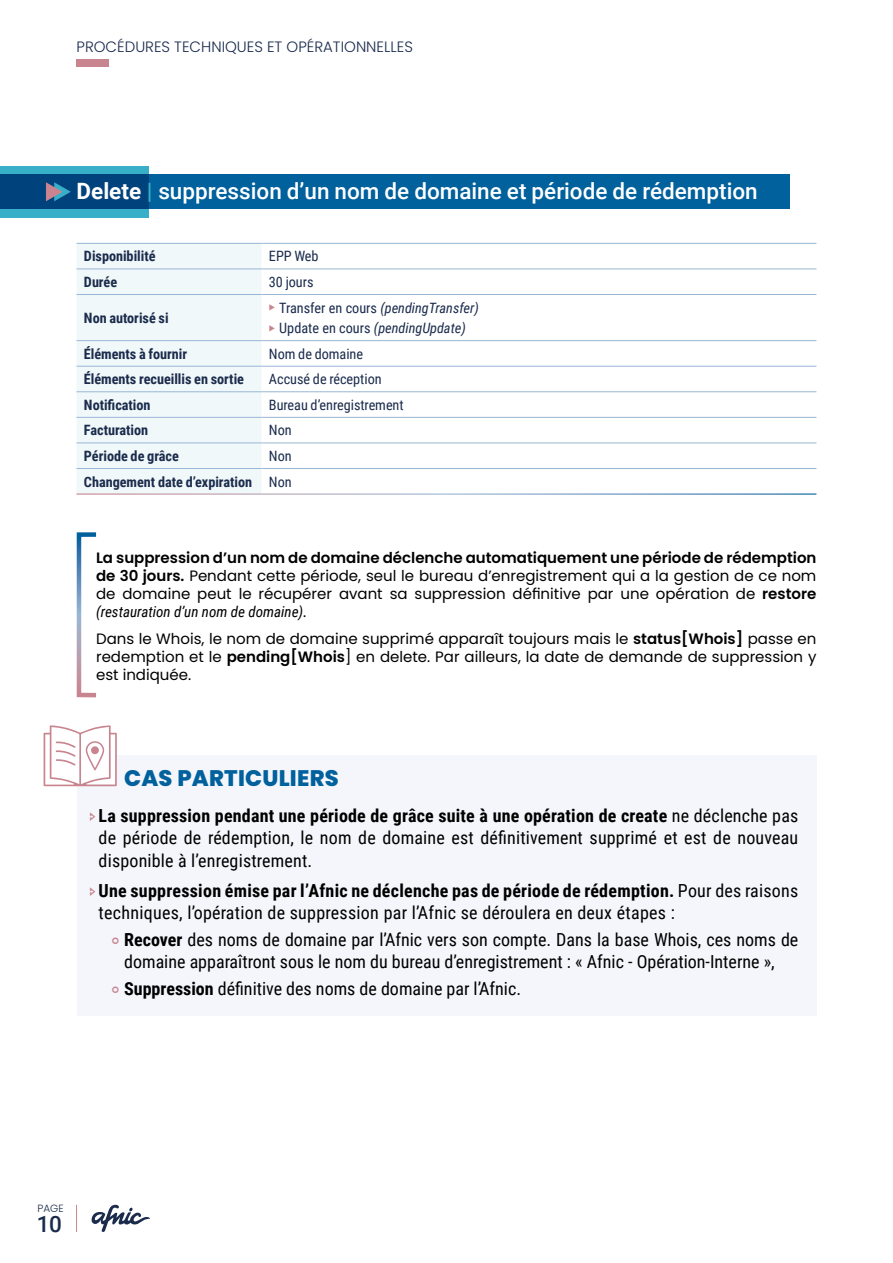
<style>
.page{position:relative;width:893px;height:1263px;background:#fff}
.page>*{position:absolute;margin:0;border:0;box-sizing:border-box;transform-origin:0 0}
.t1{font:500 22.5px "Roboto";color:#fff}
.t2{font:800 22.5px "Poppins";letter-spacing:.01em;color:#00619d}
.t3{font:500 22.5px "Roboto";color:#1a2b4c}
.t4{font:18px/27.5px "Roboto Condensed";color:#000}
.t5{font:700 18px/29.7px "Roboto Condensed";letter-spacing:.015em;color:#000}
.t6{font:15px/18px "Poppins";color:#000;text-align:justify}
.t7{font:300 15px "Poppins";color:#1a2b4c}
.t8{font:italic 15px "Roboto Condensed";color:#000}
.t9{font:700 14.25px/25.5px "Roboto Condensed";color:#1a2b4c;text-align:right}
.t10{font:14.25px "Roboto Condensed";color:#1a2b4c}
.t11{font:italic 14.25px/20.5px "Roboto Condensed";color:#1a2b4c}
.t12{font:300 10.5px "Poppins";color:#1a2b4c}
.s1{font-weight:700}
.s2{color:#37afc8}
.s3{font-style:normal}
.s4{font-weight:400}
.s5{font-weight:600}
.s6{font-family:"Poppins";font-style:normal}
</style>
<div class="page">
<svg style="left:91px;top:1205px;width:59px;height:27px"></svg>
<svg style="left:76px;top:1205px;width:1px;height:27px"></svg>
<div style="left:77px;top:60px;width:32px;height:7px;background:#c88590"></div>
<div style="left:0;top:166px;width:149px;height:52px;background:#37afc8"></div>
<div style="left:77px;top:756px;width:739px;height:260px;background:#f5f6fb"></div>
<div style="left:77px;top:532px;width:21px;height:165px;border:4px solid #fff"></div>
<svg style="left:0;top:174px;width:789px;height:35px;background:#005b97"></svg>
<div style="left:77px;top:244px;width:184px;height:249px;background:#f1f8fa"></div>
<hr style="left:77px;top:243px;width:184px;height:1px;background:#99b6d4">
<hr style="left:261px;top:243px;width:555px;height:1px;background:#99b6d4">
<hr style="left:77px;top:269px;width:184px;height:1px;background:#99b6d4">
<hr style="left:77px;top:294px;width:184px;height:1px;background:#99b6d4">
<hr style="left:77px;top:340px;width:184px;height:1px;background:#99b6d4">
<hr style="left:77px;top:366px;width:184px;height:1px;background:#99b6d4">
<hr style="left:77px;top:391px;width:184px;height:1px;background:#99b6d4">
<hr style="left:77px;top:417px;width:184px;height:1px;background:#99b6d4">
<hr style="left:77px;top:443px;width:184px;height:1px;background:#99b6d4">
<hr style="left:261px;top:269px;width:555px;height:1px;background:#99b6d4">
<hr style="left:261px;top:294px;width:555px;height:1px;background:#99b6d4">
<hr style="left:261px;top:340px;width:555px;height:1px;background:#99b6d4">
<hr style="left:261px;top:366px;width:555px;height:1px;background:#99b6d4">
<hr style="left:261px;top:391px;width:555px;height:1px;background:#99b6d4">
<hr style="left:261px;top:417px;width:555px;height:1px;background:#99b6d4">
<hr style="left:261px;top:443px;width:555px;height:1px;background:#99b6d4">
<hr style="left:77px;top:468px;width:184px;height:1px;background:#99b6d4">
<hr style="left:261px;top:468px;width:555px;height:1px;background:#99b6d4">
<svg style="left:46px;top:182px;width:25px;height:19px"></svg>
<svg style="left:44px;top:725px;width:73px;height:61px"></svg>
<p class="t7" style="left:77px;top:38px;width:338px">PROCÉDURES TECHNIQUES ET OPÉRATIONNELLES</p>
<p class="t1" style="left:77px;top:175px;width:683px"><span class="s1">Delete</span> <span class="s2">|</span> suppression d’un nom de domaine et période de rédemption</p>
<p class="t9" style="left:84px;top:243px;width:73px">Disponibilité</p>
<p class="t10" style="left:269px;top:246px;width:51px">EPP Web</p>
<p class="t9" style="left:84px;top:269px;width:35px">Durée</p>
<p class="t10" style="left:269px;top:272px;width:46px">30 jours</p>
<p class="t9" style="left:84px;top:305px;width:86px">Non autorisé si</p>
<p class="t11" style="left:279px;top:297px;width:201px"><span class="s3">Transfer en cours</span> (pendingTransfer)<br><span class="s3">Update en cours</span> (pendingUpdate)</p>
<p class="t9" style="left:84px;top:340px;width:105px">Éléments à fournir</p>
<p class="t10" style="left:269px;top:344px;width:96px">Nom de domaine</p>
<p class="t9" style="left:84px;top:366px;width:162px">Éléments recueillis en sortie</p>
<p class="t10" style="left:269px;top:369px;width:114px">Accusé de réception</p>
<p class="t9" style="left:84px;top:392px;width:68px">Notification</p>
<p class="t10" style="left:269px;top:395px;width:136px">Bureau d’enregistrement</p>
<p class="t9" style="left:84px;top:417px;width:66px">Facturation</p>
<p class="t10" style="left:269px;top:420px;width:24px">Non</p>
<p class="t9" style="left:84px;top:443px;width:96px">Période de grâce</p>
<p class="t9" style="left:84px;top:443px;width:209px"><span class="s4">Non<br></span>Changement date d’expiration <span class="s4">Non</span></p>
<p class="t6" style="left:96px;top:549px;width:722px"><span class="s5">La suppression d’un nom de domaine déclenche automatiquement une période de rédemption de 30 jours.</span> Pendant cette période, seul le bureau d’enregistrement qui a la gestion de ce nom de domaine peut le récupérer avant sa suppression définitive par une opération de <span class="s5">restore</span></p>
<p class="t8" style="left:96px;top:601px;width:211px">(restauration d’un nom de domaine)<span class="s6">.</span></p>
<p class="t6" style="left:96px;top:629px;width:722px">Dans le Whois, le nom de domaine supprimé apparaît toujours mais le <span class="s5">status[Whois]</span> passe en redemption et le <span class="s5">pending[Whois</span>] en delete. Par ailleurs, la date de demande de suppression y est indiquée.</p>
<p class="t2" style="left:124px;top:765px;width:216px">CAS PARTICULIERS</p>
<p class="t4" style="left:99px;top:804px;width:701px;line-height:21.6px"><span class="s1">La suppression pendant une période de grâce suite à une opération de create</span> ne déclenche pas de période de rédemption, le nom de domaine est définitivement supprimé et est de nouveau</p>
<p class="t5" style="left:99px;top:845px;width:701px"><span class="s4">disponible à l’enregistrement.<br></span>Une suppression émise par l’Afnic ne déclenche pas de période de rédemption. <span class="s4">Pour des raisons</span></p>
<p class="t4" style="left:124px;top:898px;width:676px;text-indent:-26px">techniques, l’opération de suppression par l’Afnic se déroulera en deux étapes :<br><span class="s1">Recover</span> des noms de domaine par l’Afnic vers son compte. Dans la base Whois, ces noms de</p>
<p class="t4" style="left:124px;top:947px;width:652px">domaine apparaîtront sous le nom du bureau d’enregistrement : « Afnic - Opération-Interne »,<br><span class="s1">Suppression</span> définitive des noms de domaine par l’Afnic.</p>
<p class="t12" style="left:37px;top:1202px;width:28px">PAGE</p>
<p class="t3" style="left:37px;top:1208px;width:27px">10</p>
</div>
